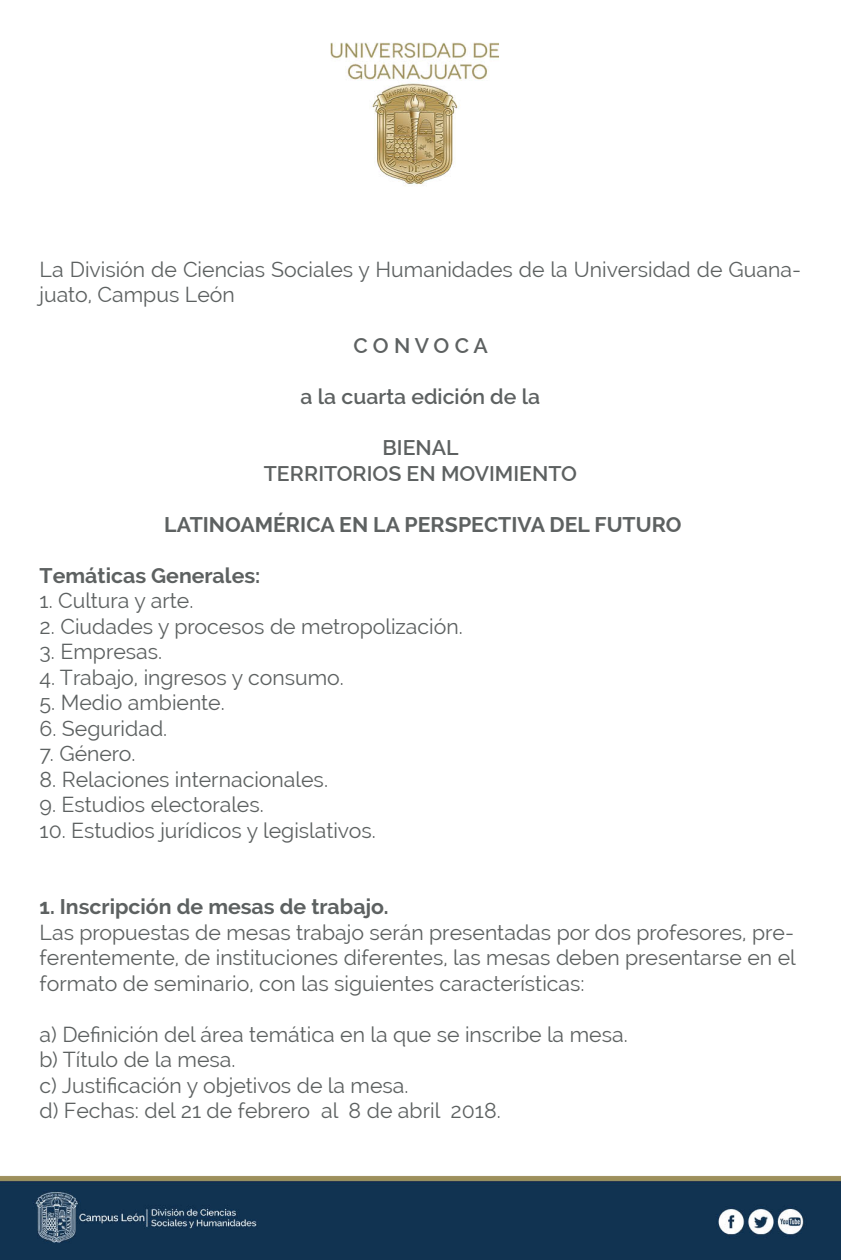
<style>
.page{position:relative;width:841px;height:1260px;background:#fff}
.page>*{position:absolute;margin:0;border:0;box-sizing:border-box;transform-origin:0 0}
.t1{font:21.25px/25.5px "Raleway";color:#5d6161}
.t2{font:700 21.25px "Raleway";color:#5d6161}
.t3{font:600 21.25px/25.5px "Raleway";color:#5d6161;text-align:center}
</style>
<div class="page">
<img style="left:0;top:42px;width:841px;height:1218px">
<p class="t1" style="left:40px;top:256px;width:763px">La División de Ciencias Sociales y Humanidades de la Universidad de Guana&shy;juato, Campus León</p>
<p class="t3" style="left:353px;top:333px;width:136px">C O N V O C A</p>
<p class="t3" style="left:300px;top:384px;width:241px">a la cuarta edición de la</p>
<p class="t3" style="left:264px;top:435px;width:314px">BIENAL<br>TERRITORIOS EN MOVIMIENTO</p>
<p class="t2" style="left:164px;top:512px;width:519px">LATINOAMÉRICA EN LA PERSPECTIVA DEL FUTURO</p>
<p class="t2" style="left:40px;top:563px;width:222px">Temáticas Generales:</p>
<p class="t1" style="left:40px;top:588px;width:155px">1. Cultura y arte.</p>
<p class="t1" style="left:40px;top:613px;width:425px">2. Ciudades y procesos de metropolización.</p>
<p class="t1" style="left:40px;top:639px;width:124px">3. Empresas.</p>
<p class="t1" style="left:40px;top:664px;width:306px">4. Trabajo, ingresos y consumo.</p>
<p class="t1" style="left:40px;top:690px;width:187px">5. Medio ambiente.</p>
<p class="t1" style="left:40px;top:715px;width:129px">6. Seguridad.</p>
<p class="t1" style="left:40px;top:741px;width:97px">7. Género.</p>
<p class="t1" style="left:40px;top:766px;width:290px">8. Relaciones internacionales.</p>
<p class="t1" style="left:40px;top:792px;width:226px">9. Estudios electorales.</p>
<p class="t1" style="left:40px;top:817px;width:338px">10. Estudios jurídicos y legislativos.</p>
<p class="t2" style="left:40px;top:895px;width:350px">1. Inscripción de mesas de trabajo.</p>
<p class="t1" style="left:40px;top:919px;width:757px;text-align:justify">Las propuestas de mesas trabajo serán presentadas por dos profesores, pre&shy;ferentemente, de instituciones diferentes, las mesas deben presentarse en el formato de seminario, con las siguientes características:</p>
<p class="t1" style="left:40px;top:1021px;width:589px">a) Definición del área temática en la que se inscribe la mesa. b) Título de la mesa.<br>c) Justificación y objetivos de la mesa.<br>d) Fechas: del 21 de febrero al 8 de abril 2018.</p>
</div>
